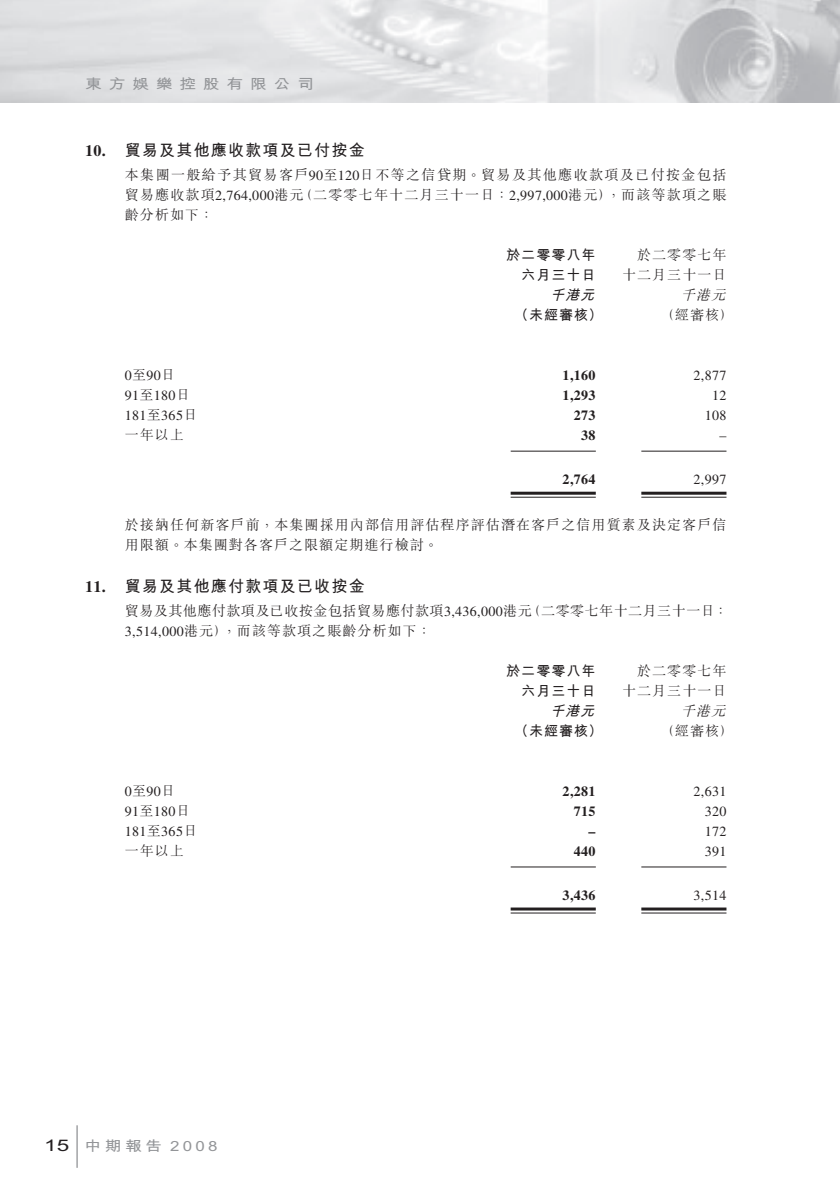
<style>
.page{position:relative;width:840px;height:1191px;background:#fff}
.page>*{position:absolute;margin:0;border:0;box-sizing:border-box;transform-origin:0 0}
.t1{font:16px "M Hei HK Bold B5 pc H";letter-spacing:.075em;color:#231f20}
.t2{font:14px/20px "M Sung HK Light B5 pc H";letter-spacing:.075em;color:#231f20;text-align:justify}
.t3{font:14px "Times LT Std";letter-spacing:.025em;color:#231f20}
.t4{font:14px/20px "M Sung HK Light B5 pc H";letter-spacing:.035em;color:#231f20}
.t5{font:700 14px "Times LT Std";letter-spacing:.025em;color:#231f20}
.t6{font:14px "M Hei HK Bold B5 pc H";letter-spacing:.075em;color:#231f20}
.t7{font:14px "M Hei HK Bold B5 pc H";letter-spacing:.4em;color:#939598;scale:1.2 1}
.t8{font:14px "M Hei HK Bold B5 pc H";letter-spacing:.2em;color:#939598;scale:1.2 1}
.t9{font:italic 14px "M Hei HK Bold B5 pc H";color:#231f20}
.t10{font:italic 14px "M Sung HK Light B5 pc H";color:#231f20}
.s1{font-family:"Times LT Std";font-weight:700}
.s2{font-family:"Times LT Std"}
.s3{font-family:"M Sung HK Light B5 pc H"}
.s4{font-size:16px;color:#231f20}
</style>
<div class="page">
<img style="left:0;top:0;width:839px;height:102px">
<hr style="left:76px;top:1125px;width:2px;height:42px;background:#939598">
<hr style="left:510px;top:450px;width:85px;height:1px;background:#231f20">
<hr style="left:641px;top:450px;width:85px;height:1px;background:#231f20">
<hr style="left:510px;top:492px;width:85px;height:3px;background:#231f20">
<hr style="left:510px;top:497px;width:85px;height:1px;background:#231f20">
<hr style="left:641px;top:492px;width:85px;height:3px;background:#231f20">
<hr style="left:641px;top:497px;width:85px;height:1px;background:#231f20">
<hr style="left:510px;top:866px;width:85px;height:1px;background:#231f20">
<hr style="left:641px;top:866px;width:85px;height:1px;background:#231f20">
<hr style="left:510px;top:907px;width:85px;height:3px;background:#231f20">
<hr style="left:510px;top:912px;width:85px;height:1px;background:#231f20">
<hr style="left:641px;top:907px;width:85px;height:3px;background:#231f20">
<hr style="left:641px;top:912px;width:85px;height:1px;background:#231f20">
<p class="t7" style="left:85px;top:78px;width:192px">東方娛樂控股有限公司</p>
<p class="t1" style="left:85px;top:144px;width:281px"><span class="s1">10.</span> 貿易及其他應收款項及已付按金</p>
<p class="t2" style="left:125px;top:167px;width:602px">本集團一般給予其貿易客戶<span class="s2">90</span>至<span class="s2">120</span>日不等之信貸期。貿易及其他應收款項及已付按金包括貿易應收款項<span class="s2">2,764,000</span>港元（二零零七年十二月三十一日：<span class="s2">2,997,000</span>港元），而該等款項之賬齡分析如下：</p>
<p class="t6" style="left:506px;top:249px;width:91px">於二零零八年</p>
<p class="t2" style="left:636px;top:247px;width:91px">於二零零七年</p>
<p class="t6" style="left:521px;top:269px;width:76px">六月三十日</p>
<p class="t2" style="left:621px;top:267px;width:106px">十二月三十一日</p>
<p class="t9" style="left:549px;top:289px;width:49px">千港元</p>
<p class="t10" style="left:680px;top:289px;width:49px">千港元</p>
<p class="t6" style="left:514px;top:309px;width:89px">（未經審核）</p>
<p class="t2" style="left:660px;top:307px;width:74px">（經審核）</p>
<p class="t3" style="left:125px;top:370px;width:52px">0<span class="s3">至</span>90<span class="s3">日</span></p>
<p class="t5" style="left:562px;top:367px;width:34px">1,160</p>
<p class="t3" style="left:693px;top:370px;width:34px">2,877</p>
<p class="t3" style="left:125px;top:390px;width:67px">91<span class="s3">至</span>180<span class="s3">日</span></p>
<p class="t5" style="left:562px;top:387px;width:34px">1,293</p>
<p class="t3" style="left:711px;top:390px;width:16px">12</p>
<p class="t3" style="left:125px;top:410px;width:74px">181<span class="s3">至</span>365<span class="s3">日</span></p>
<p class="t5" style="left:573px;top:407px;width:23px">273</p>
<p class="t3" style="left:704px;top:410px;width:23px">108</p>
<p class="t2" style="left:125px;top:427px;width:61px">一年以上</p>
<p class="t5" style="left:581px;top:427px;width:16px">38</p>
<p class="t3" style="left:719px;top:430px;width:8px">–</p>
<p class="t5" style="left:562px;top:471px;width:34px">2,764</p>
<p class="t3" style="left:693px;top:474px;width:34px">2,997</p>
<p class="t2" style="left:125px;top:517px;width:602px">於接納任何新客戶前，本集團採用內部信用評估程序評估潛在客戶之信用質素及決定客戶信用限額。本集團對各客戶之限額定期進行檢討。</p>
<p class="t1" style="left:85px;top:580px;width:281px"><span class="s1">11.</span> 貿易及其他應付款項及已收按金</p>
<p class="t4" style="left:125px;top:602px;width:604px">貿易及其他應付款項及已收按金包括貿易應付款項<span class="s2">3,436,000</span>港元（二零零七年十二月三十一日：<br><span class="s2">3,514,000</span>港元），而該等款項之賬齡分析如下：</p>
<p class="t6" style="left:506px;top:665px;width:91px">於二零零八年</p>
<p class="t2" style="left:636px;top:662px;width:91px">於二零零七年</p>
<p class="t6" style="left:521px;top:685px;width:76px">六月三十日</p>
<p class="t2" style="left:621px;top:682px;width:106px">十二月三十一日</p>
<p class="t9" style="left:549px;top:705px;width:49px">千港元</p>
<p class="t10" style="left:680px;top:705px;width:49px">千港元</p>
<p class="t6" style="left:514px;top:725px;width:89px">（未經審核）</p>
<p class="t2" style="left:660px;top:722px;width:74px">（經審核）</p>
<p class="t3" style="left:125px;top:786px;width:52px">0<span class="s3">至</span>90<span class="s3">日</span></p>
<p class="t5" style="left:562px;top:783px;width:34px">2,281</p>
<p class="t3" style="left:693px;top:786px;width:34px">2,631</p>
<p class="t3" style="left:125px;top:806px;width:67px">91<span class="s3">至</span>180<span class="s3">日</span></p>
<p class="t5" style="left:573px;top:803px;width:23px">715</p>
<p class="t3" style="left:704px;top:806px;width:23px">320</p>
<p class="t3" style="left:125px;top:826px;width:74px">181<span class="s3">至</span>365<span class="s3">日</span></p>
<p class="t5" style="left:588px;top:823px;width:8px">–</p>
<p class="t3" style="left:704px;top:826px;width:23px">172</p>
<p class="t2" style="left:125px;top:842px;width:61px">一年以上</p>
<p class="t5" style="left:573px;top:843px;width:23px">440</p>
<p class="t3" style="left:704px;top:846px;width:23px">391</p>
<p class="t5" style="left:562px;top:887px;width:34px">3,436</p>
<p class="t3" style="left:693px;top:890px;width:34px">3,514</p>
<p class="t8" style="left:44px;top:1140px;width:146px"><span class="s4">15</span> 中期報告 2008</p>
</div>
